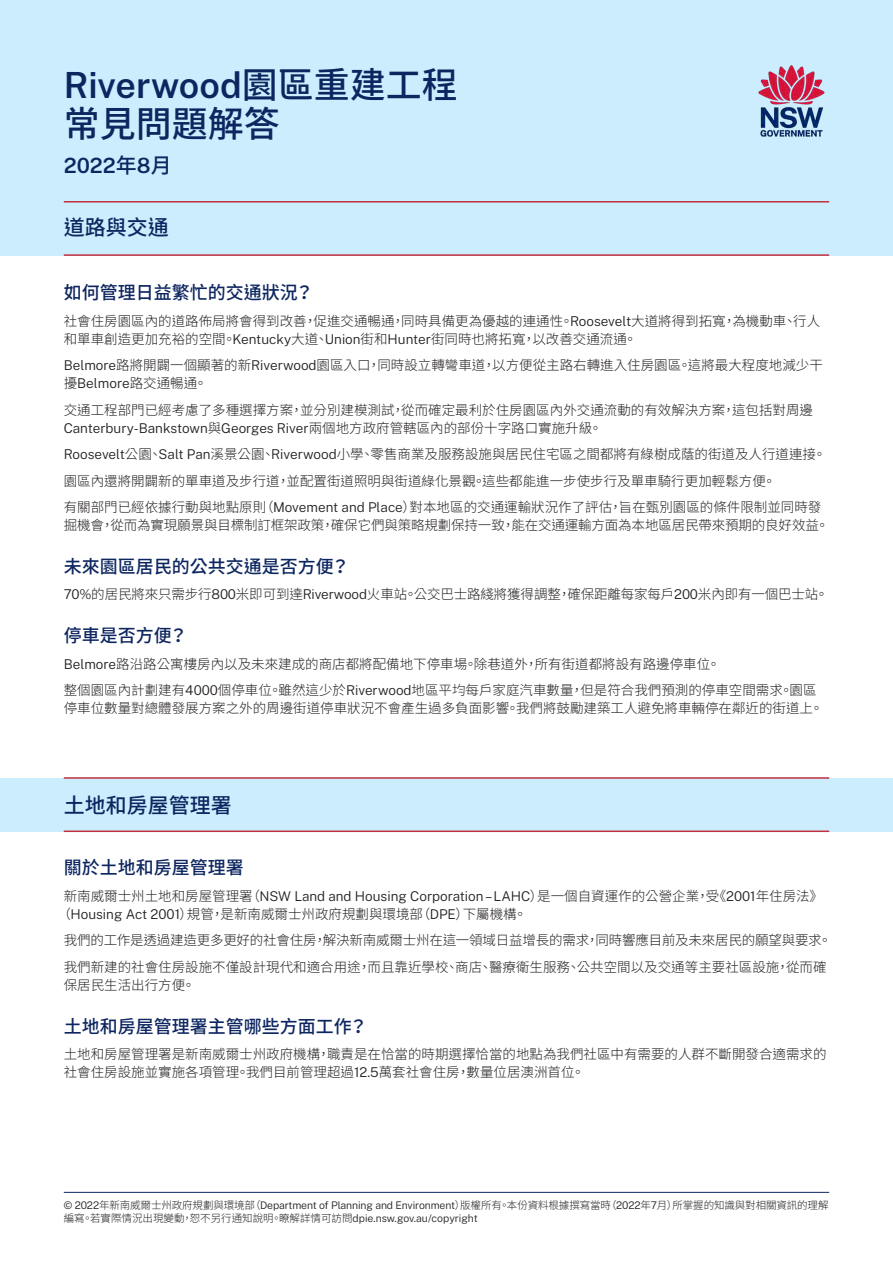
<style>
.page{position:relative;width:893px;height:1263px;background:#fff}
.page>*{position:absolute;margin:0;border:0;box-sizing:border-box;transform-origin:0 0}
.t1{font:600 36px "Public Sans";color:#0d2660}
.t2{font:500 36px "Noto Sans CJ Ktc";color:#0d2660}
.P-Big{font:500 21px "Noto Sans CJ Ktc";color:#0d2660}
.t3{font:600 21px "Public Sans";color:#0d2660}
.Question{font:500 18px "Noto Sans CJ Ktc";color:#0d2660}
.t4{font:300 13.5px/18px "Noto Sans CJ Ktc";color:#231f20}
.t5{font:300 10.5px/13.5px "Noto Sans CJ Ktc";letter-spacing:-.01em;color:#231f20}
.s1{font-family:"Noto Sans CJ Ktc";font-weight:500}
.s2{font-family:"Public Sans"}
</style>
<div class="page">
<hr style="left:64px;top:1192px;width:765px;height:1px;background:#0d2660">
<div style="left:0;top:0;width:893px;height:255px;background:#ccedfe"></div>
<div style="left:0;top:778px;width:893px;height:53px;background:#ccedfe"></div>
<hr style="left:64px;top:254px;width:765px;height:2px;background:#c23040">
<hr style="left:64px;top:830px;width:765px;height:2px;background:#c23040">
<hr style="left:64px;top:201px;width:765px;height:2px;background:#c23040">
<hr style="left:64px;top:777px;width:765px;height:2px;background:#c23040">
<img style="left:758px;top:65px;width:67px;height:72px">
<h1 class="t1" style="left:64px;top:61px;width:395px">Riverwood<span class="s1">園區重建工程</span></h1>
<h1 class="t2" style="left:64px;top:103px;width:217px">常見問題解答</h1>
<h1 class="t3" style="left:64px;top:151px;width:109px">2022<span class="s1">年</span>8<span class="s1">月</span></h1>
<p class="P-Big" style="left:64px;top:216px;width:106px">道路與交通</p>
<p class="Question" style="left:64px;top:282px;width:251px">如何管理日益繁忙的交通狀況？</p>
<p class="t4" style="left:64px;top:312px;width:758px">社會住房園區內的道路佈局將會得到改善，促進交通暢通，同時具備更為優越的連通性。<span class="s2">Roosevelt</span>大道將得到拓寬，為機動車、行人和單車創造更加充裕的空間。<span class="s2">Kentucky</span>大道、<span class="s2">Union</span>街和<span class="s2">Hunter</span>街同時也將拓寬，以改善交通流通。</p>
<p class="t4" style="left:64px;top:356px;width:761px"><span class="s2">Belmore</span>路將開闢一個顯著的新<span class="s2">Riverwood</span>園區入口，同時設立轉彎車道，以方便從主路右轉進入住房園區。這將最大程度地減少干擾<span class="s2">Belmore</span>路交通暢通。</p>
<p class="t4" style="left:64px;top:401px;width:751px">交通工程部門已經考慮了多種選擇方案，並分別建模測試，從而確定最利於住房園區內外交通流動的有效解決方案，這包括對周邊<br><span class="s2">Canterbury-Bankstown</span>與<span class="s2">Georges River</span>兩個地方政府管轄區內的部份十字路口實施升級。</p>
<p class="t4" style="left:64px;top:445px;width:764px"><span class="s2">Roosevelt</span>公園、<span class="s2">Salt Pan</span>溪景公園、<span class="s2">Riverwood</span>小學、零售商業及服務設施與居民住宅區之間都將有綠樹成蔭的街道及人行道連接。</p>
<p class="t4" style="left:64px;top:472px;width:714px">園區內還將開闢新的單車道及步行道，並配置街道照明與街道綠化景觀。這些都能進一步使步行及單車騎行更加輕鬆方便。</p>
<p class="t4" style="left:64px;top:498px;width:767px">有關部門已經依據行動與地點原則（<span class="s2">Movement and Place</span>）對本地區的交通運輸狀況作了評估，旨在甄別園區的條件限制並同時發掘機會，從而為實現願景與目標制訂框架政策，確保它們與策略規劃保持一致，能在交通運輸方面為本地區居民帶來預期的良好效益。</p>
<p class="Question" style="left:64px;top:556px;width:287px">未來園區居民的公共交通是否方便？</p>
<p class="t4" style="left:64px;top:586px;width:766px"><span class="s2">70%</span>的居民將來只需步行<span class="s2">800</span>米即可到達<span class="s2">Riverwood</span>火車站。公交巴士路綫將獲得調整，確保距離每家每戶<span class="s2">200</span>米內即有一個巴士站。</p>
<p class="Question" style="left:64px;top:625px;width:125px">停車是否方便？</p>
<p class="t4" style="left:64px;top:655px;width:658px"><span class="s2">Belmore</span>路沿路公寓樓房內以及未來建成的商店都將配備地下停車場。除巷道外，所有街道都將設有路邊停車位。</p>
<p class="t4" style="left:64px;top:681px;width:761px">整個園區內計劃建有<span class="s2">4000</span>個停車位。雖然這少於<span class="s2">Riverwood</span>地區平均每戶家庭汽車數量，但是符合我們預測的停車空間需求。園區停車位數量對總體發展方案之外的周邊街道停車狀況不會產生過多負面影響。我們將鼓勵建築工人避免將車輛停在鄰近的街道上。</p>
<p class="P-Big" style="left:64px;top:793px;width:169px">土地和房屋管理署</p>
<p class="Question" style="left:64px;top:857px;width:181px">關於土地和房屋管理署</p>
<p class="t4" style="left:58px;top:887px;width:767px;text-indent:6px">新南威爾士州土地和房屋管理署（<span class="s2">NSW Land and Housing Corporation – LAHC</span>）是一個自資運作的公營企業，受《<span class="s2">2001</span>年住房法》（<span class="s2">Housing Act 2001</span>）規管，是新南威爾士州政府規劃與環境部（<span class="s2">DPE</span>）下屬機構。</p>
<p class="t4" style="left:64px;top:932px;width:769px">我們的工作是透過建造更多更好的社會住房，解決新南威爾士州在這一領域日益增長的需求，同時響應目前及未來居民的願望與要求。</p>
<p class="t4" style="left:64px;top:958px;width:764px">我們新建的社會住房設施不僅設計現代和適合用途，而且靠近學校、商店、醫療衛生服務、公共空間以及交通等主要社區設施，從而確保居民生活出行方便。</p>
<p class="Question" style="left:64px;top:1016px;width:305px">土地和房屋管理署主管哪些方面工作？</p>
<p class="t4" style="left:64px;top:1045px;width:764px">土地和房屋管理署是新南威爾士州政府機構，職責是在恰當的時期選擇恰當的地點為我們社區中有需要的人群不斷開發合適需求的社會住房設施並實施各項管理。我們目前管理超過<span class="s2">12.5</span>萬套社會住房，數量位居澳洲首位。</p>
<p class="t5" style="left:64px;top:1198px;width:766px"><span class="s2">© 2022</span>年新南威爾士州政府規劃與環境部（<span class="s2">Department of Planning and Environment</span>）版權所有。本份資料根據撰寫當時（<span class="s2">2022</span>年<span class="s2">7</span>月）所掌握的知識與對相關資訊的理解編寫。若實際情況出現變動，恕不另行通知說明。瞭解詳情可訪問<span class="s2">dpie.nsw.gov.au/copyright</span></p>
</div>
